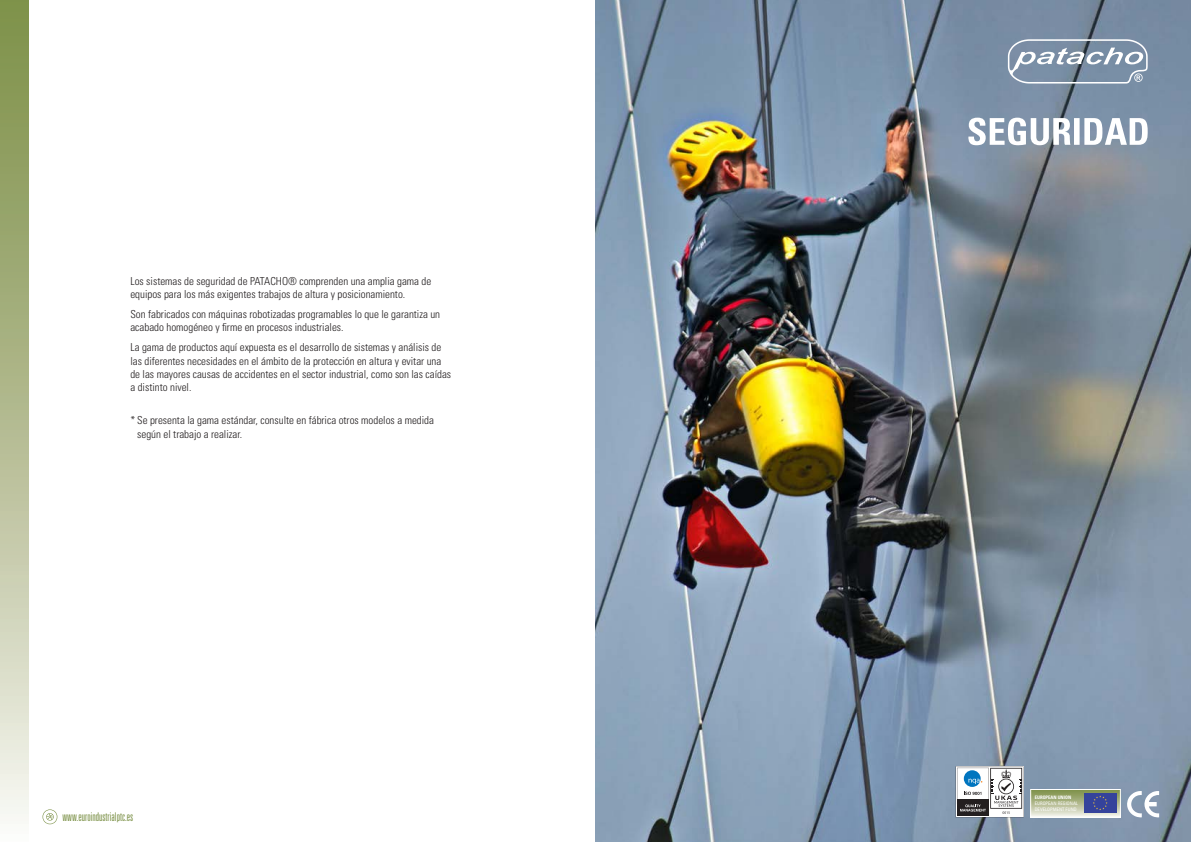
<style>
.page{position:relative;width:1191px;height:842px;background:#fff}
.page>*{position:absolute;margin:0;border:0;box-sizing:border-box;transform-origin:0 0}
.t1{font:300 ultra-condensed 12px "Univers LT Std";color:#7d9249}
.t2{font:300 condensed 11px/13.2px "Univers LT Std";color:#231f20}
.t3{font:condensed 4.8px "Univers LT Std";color:#fff}
.t4{font:700 condensed 4.8px "Univers LT Std";color:#fff}
</style>
<div class="page">
<div style="left:0;top:0;width:28px;height:842px;background:linear-gradient(to bottom,#788a3f,#f5f3ee)"></div>
<svg style="left:43px;top:809px;width:14px;height:15px"></svg>
<img style="left:595px;top:0;width:596px;height:842px">
<svg style="left:1127px;top:791px;width:32px;height:26px"></svg>
<svg style="left:968px;top:118px;width:180px;height:27px"></svg>
<svg style="left:1032px;top:791px;width:86px;height:24px"></svg>
<div style="left:1030px;top:789px;width:90px;height:28px;border:1px solid #fff"></div>
<div style="left:1083px;top:793px;width:33px;height:19px;background:#35439b"></div>
<svg style="left:1093px;top:795px;width:14px;height:15px"></svg>
<svg style="left:955px;top:766px;width:68px;height:51px"></svg>
<svg style="left:1007px;top:39px;width:140px;height:45px;background:#93a3b5"></svg>
<p class="t2" style="left:130px;top:275px;width:302px">Los sistemas de seguridad de PATACHO® comprenden una amplia gama de equipos para los más exigentes trabajos de altura y posicionamiento.</p>
<p class="t2" style="left:130px;top:308px;width:311px">Son fabricados con máquinas robotizadas programables lo que le garantiza un acabado homogéneo y firme en procesos industriales.</p>
<p class="t2" style="left:130px;top:341px;width:322px">La gama de productos aquí expuesta es el desarrollo de sistemas y análisis de las diferentes necesidades en el ámbito de la protección en altura y evitar una de las mayores causas de accidentes en el sector industrial, como son las caídas a distinto nivel.</p>
<p class="t2" style="left:137px;top:414px;width:298px;text-indent:-7px">* Se presenta la gama estándar, consulte en fábrica otros modelos a medida según el trabajo a realizar.</p>
<p class="t1" style="left:62px;top:811px;width:72px">www.euroindustrialptc.es</p>
<p class="t4" style="left:1034px;top:794px;width:38px">EUROPEAN UNION</p>
<p class="t3" style="left:1034px;top:800px;width:45px">EUROPEAN REGIONAL</p>
<p class="t3" style="left:1034px;top:806px;width:44px">DEVELOPMENT FUND</p>
</div>
